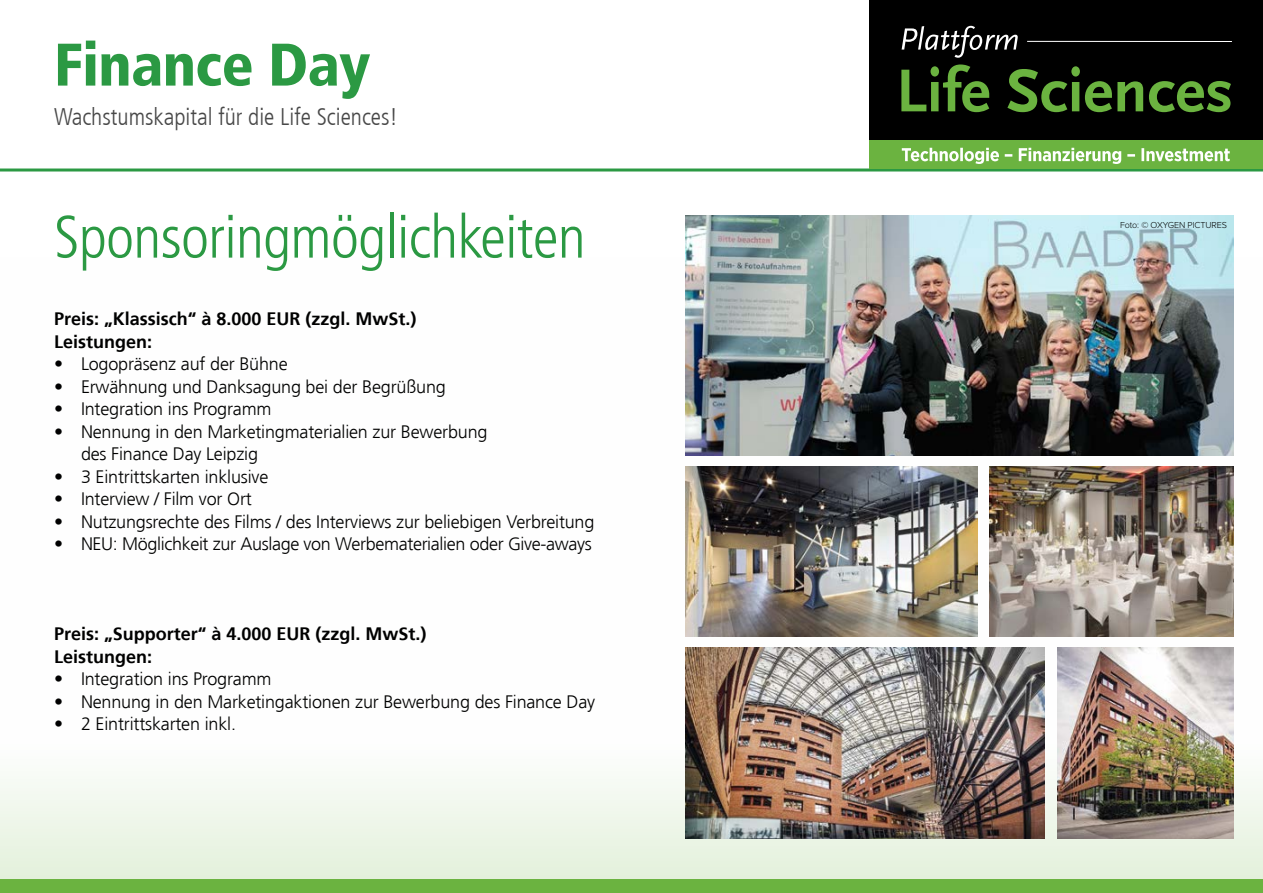
<style>
.page{position:relative;width:1263px;height:893px;background:#fff}
.page>*{position:absolute;margin:0;border:0;box-sizing:border-box;transform-origin:0 0}
.t1{font:300 condensed 60px "Frutiger LT";letter-spacing:-.01em;color:#2b9943}
.t2{font:900 condensed 60px "Frutiger LT";letter-spacing:-.01em;color:#2b9943}
.t3{font:300 condensed 24px "Frutiger LT";color:#484848}
.t4{font:300 18px/22.5px "Frutiger LT";letter-spacing:-.01em;color:#000}
.t5{font:700 18px/22.5px "Frutiger LT";color:#000}
.t6{font:300 9px "Proxima Nova";letter-spacing:-.01em;color:#000}
</style>
<div class="page">
<img style="left:685px;top:216px;width:548px;height:41px">
<img style="left:0;top:257px;width:1263px;height:622px">
<div style="left:0;top:879px;width:1263px;height:14px;background:#6bb340"></div>
<svg style="left:0;top:0;width:1263px;height:171px"></svg>
<div style="left:870px;top:0;width:393px;height:140px;background:#000"></div>
<svg style="left:902px;top:26px;width:116px;height:32px"></svg>
<svg style="left:901px;top:64px;width:88px;height:48px"></svg>
<svg style="left:1007px;top:66px;width:136px;height:46px"></svg>
<svg style="left:1149px;top:81px;width:82px;height:31px"></svg>
<hr style="left:1027px;top:41px;width:205px;height:1px;background:#fff">
<div style="left:870px;top:140px;width:393px;height:28px;background:#6bb340"></div>
<svg style="left:902px;top:148px;width:328px;height:16px"></svg>
<img style="left:685px;top:647px;width:360px;height:192px">
<img style="left:1057px;top:647px;width:176px;height:192px">
<h1 class="t2" style="left:54px;top:29px;width:318px">Finance Day</h1>
<h2 class="t3" style="left:54px;top:103px;width:345px">Wachstumskapital für die Life Sciences!</h2>
<h1 class="t1" style="left:54px;top:203px;width:533px">Sponsoringmöglichkeiten</h1>
<p class="t5" style="left:54px;top:308px;width:364px">Preis: „Klassisch“ à 8.000 EUR (zzgl. MwSt.)<br>Leistungen:</p>
<p class="t4" style="left:54px;top:353px;width:235px">• Logopräsenz auf der Bühne</p>
<p class="t4" style="left:54px;top:375px;width:393px">• Erwähnung und Danksagung bei der Begrüßung</p>
<p class="t4" style="left:54px;top:398px;width:219px">• Integration ins Programm</p>
<p class="t4" style="left:81px;top:420px;width:408px;text-indent:-27px">• Nennung in den Marketingmaterialien zur Bewerbung des Finance Day Leipzig</p>
<p class="t4" style="left:54px;top:465px;width:216px">• 3 Eintrittskarten inklusive</p>
<p class="t4" style="left:54px;top:488px;width:199px">• Interview / Film vor Ort</p>
<p class="t4" style="left:54px;top:510px;width:542px">• Nutzungsrechte des Films / des Interviews zur beliebigen Verbreitung</p>
<p class="t4" style="left:54px;top:533px;width:539px">• NEU: Möglichkeit zur Auslage von Werbematerialien oder Give-aways</p>
<p class="t5" style="left:54px;top:623px;width:374px">Preis: „Supporter“ à 4.000 EUR (zzgl. MwSt.)<br>Leistungen:</p>
<p class="t4" style="left:54px;top:668px;width:219px">• Integration ins Programm</p>
<p class="t4" style="left:54px;top:690px;width:543px">• Nennung in den Marketingaktionen zur Bewerbung des Finance Day</p>
<p class="t4" style="left:54px;top:713px;width:184px">• 2 Eintrittskarten inkl.</p>
<p class="t6" style="left:1120px;top:218px;width:109px">Foto: © OXYGEN PICTURES</p>
</div>
